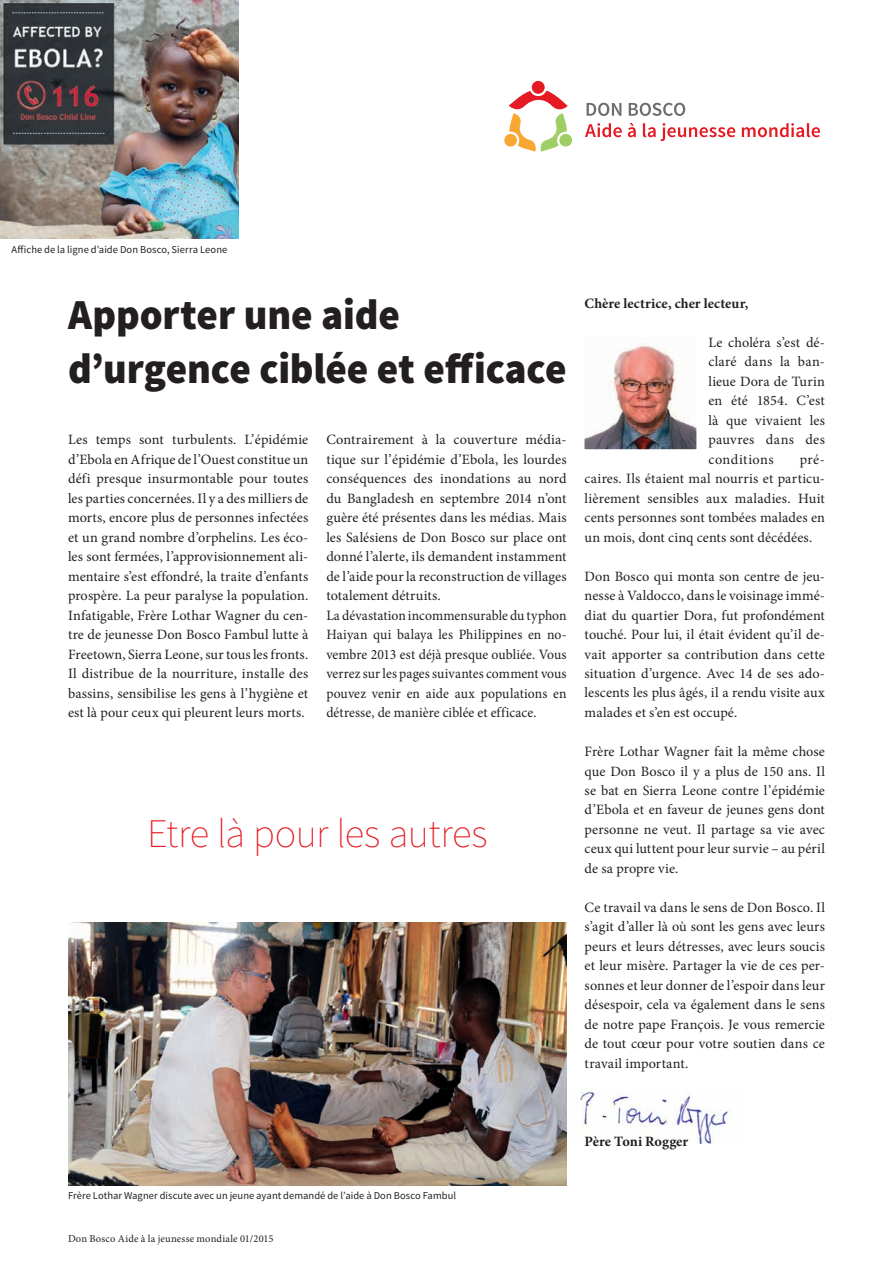
<style>
.page{position:relative;width:893px;height:1263px;background:#fff}
.page>*{position:absolute;margin:0;border:0;box-sizing:border-box;transform-origin:0 0}
.t1{font:900 42.75px/54px "Source Sans Pro";letter-spacing:-.005em;color:#231f20;scale:.96 1}
.t2{font:200 40.5px "Source Sans Pro";letter-spacing:-.015em;color:#e51a23}
.t3{font:14.25px/19.5px "Minion Pro";letter-spacing:.005em;color:#231f20;text-align:justify}
.t4{font:700 14.25px "Minion Pro";color:#231f20}
.t5{font:10.5px "Source Sans Pro";letter-spacing:.005em;color:#231f20}
.t6{font:10.5px "Minion Pro";letter-spacing:.015em;color:#231f20}
</style>
<div class="page">
<svg style="left:587px;top:103px;width:34px;height:13px"></svg>
<svg style="left:629px;top:103px;width:56px;height:13px"></svg>
<svg style="left:585px;top:123px;width:37px;height:14px"></svg>
<svg style="left:628px;top:123px;width:8px;height:14px"></svg>
<svg style="left:643px;top:123px;width:92px;height:18px"></svg>
<svg style="left:742px;top:123px;width:78px;height:14px"></svg>
<div style="left:532px;top:81px;width:13px;height:13px;background:#e51a23;border-radius:50%"></div>
<svg style="left:504px;top:91px;width:68px;height:61px"></svg>
<img style="left:580px;top:1088px;width:152px;height:55px">
<img style="left:0;top:0;width:238px;height:238px">
<img style="left:68px;top:922px;width:499px;height:263px">
<img style="left:584px;top:345px;width:113px;height:105px">
<p class="t5" style="left:12px;top:243px;width:217px">Affiche de la ligne d’aide Don Bosco, Sierra Leone</p>
<h1 class="t1" style="left:68px;top:290px;width:521px">Apporter une aide d’urgence ciblée et efficace</h1>
<p class="t3" style="left:68px;top:430px;width:242px">Les temps sont turbulents. L’épidémie d’Ebola en Afrique de l’Ouest constitue un défi presque insurmontable pour toutes les parties concernées. Il y a des milliers de morts, encore plus de personnes infectées et un grand nombre d’orphelins. Les éco&shy;les sont fermées, l’approvisionnement ali&shy;mentaire s’est effondré, la traite d’enfants prospère. La peur paralyse la population.<br>Infatigable, Frère Lothar Wagner du cen&shy;tre de jeunesse Don Bosco Fambul lutte à Freetown, Sierra Leone, sur tous les fronts.<br>Il distribue de la nourriture, installe des bassins, sensibilise les gens à l’hygiène et est là pour ceux qui pleurent leurs morts.</p>
<p class="t3" style="left:326px;top:430px;width:242px;text-align:left">Contrairement à la couverture média&shy;tique sur l’épidémie d’Ebola, les lourdes conséquences des inondations au nord du Bangladesh en septembre 2014 n’ont guère été présentes dans les médias. Mais les Salésiens de Don Bosco sur place ont donné l’alerte, ils demandent instamment de l’aide pour la reconstruction de villages totalement détruits.<br>La dévastation incommensurable du typhon Haiyan qui balaya les Philippines en no&shy;vembre 2013 est déjà presque oubliée. Vous verrez sur les pages suivantes comment vous pouvez venir en aide aux populations en détresse, de manière ciblée et efficace.</p>
<h2 class="t2" style="left:147px;top:809px;width:342px">Etre là pour les autres</h2>
<p class="t4" style="left:585px;top:293px;width:165px">Chère lectrice, cher lecteur,</p>
<p class="t3" style="left:708px;top:332px;width:118px">Le choléra s’est dé&shy;claré dans la ban&shy;lieue Dora de Turin en été 1854. C’est là que vivaient les pauvres dans des conditions</p>
<p class="t3" style="left:585px;top:449px;width:242px;text-indent:215px">pré&shy;caires. Ils étaient mal nourris et particu&shy;lièrement sensibles aux maladies. Huit cents personnes sont tombées malades en un mois, dont cinq cents sont décédées.</p>
<p class="t3" style="left:585px;top:566px;width:242px">Don Bosco qui monta son centre de jeu&shy;nesse à Valdocco, dans le voisinage immé&shy;diat du quartier Dora, fut profondément touché. Pour lui, il était évident qu’il de&shy;vait apporter sa contribution dans cette situation d’urgence. Avec 14 de ses ado&shy;lescents les plus âgés, il a rendu visite aux malades et s’en est occupé.</p>
<p class="t3" style="left:585px;top:742px;width:242px">Frère Lothar Wagner fait la même chose que Don Bosco il y a plus de 150 ans. Il se bat en Sierra Leone contre l’épidémie d’Ebola et en faveur de jeunes gens dont personne ne veut. Il partage sa vie avec ceux qui luttent pour leur survie – au péril de sa propre vie.</p>
<p class="t3" style="left:585px;top:898px;width:242px">Ce travail va dans le sens de Don Bosco. Il s’agit d’aller là où sont les gens avec leurs peurs et leurs détresses, avec leurs soucis et leur misère. Partager la vie de ces per&shy;sonnes et leur donner de l’espoir dans leur désespoir, cela va également dans le sens de notre pape François. Je vous remercie de tout cœur pour votre soutien dans ce travail important.</p>
<p class="t5" style="left:68px;top:1188px;width:390px">Frère Lothar Wagner discute avec un jeune ayant demandé de l’aide à Don Bosco Fambul</p>
<p class="t6" style="left:68px;top:1231px;width:207px">Don Bosco Aide à la jeunesse mondiale 01/2015</p>
<p class="t4" style="left:585px;top:1131px;width:105px">Père Toni Rogger</p>
</div>
